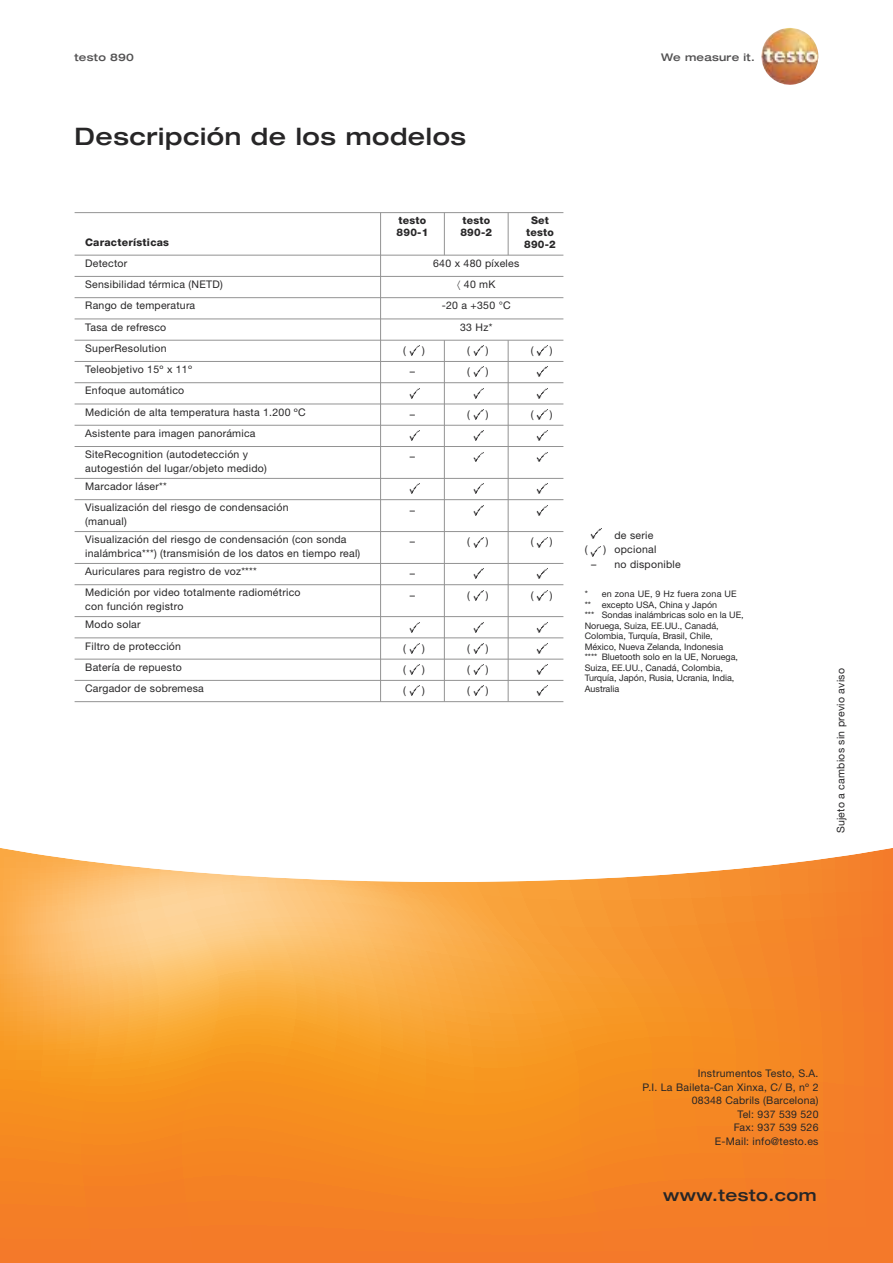
<style>
.page{position:relative;width:893px;height:1263px;background:#fff}
.page>*{position:absolute;margin:0;border:0;box-sizing:border-box;transform-origin:0 0}
.t1{font:500 expanded 24px "Helvetica Neue LT Com";letter-spacing:.025em;color:#272627}
.t2{font:500 expanded 16.5px "Helvetica Neue LT Com";letter-spacing:.025em;color:#272627}
.t3{font:10.5px/13.5px "Helvetica Neue LTW1 G";letter-spacing:.025em;color:#272627}
.t4{font:800 10.5px/12px "Helvetica Neue LTW1 G";letter-spacing:.025em;color:#272627}
.t5{font:500 expanded 10.5px "Helvetica Neue LT Com";letter-spacing:.025em;color:#525152}
.t6{font:9px/10.5px "Helvetica Neue LTW1 G";color:#272627}
.s1{font-family:"Arial Unicode MS"}
</style>
<div class="page">
<img style="left:761px;top:28px;width:57px;height:57px">
<svg style="left:0;top:848px;width:893px;height:415px;background:#f79a3e"></svg>
<hr style="left:444px;top:340px;width:1px;height:362px;background:#939393">
<hr style="left:508px;top:340px;width:1px;height:362px;background:#939393">
<hr style="left:380px;top:213px;width:1px;height:489px;background:#939393">
<hr style="left:75px;top:212px;width:488px;height:1px;background:#939393">
<hr style="left:75px;top:255px;width:488px;height:1px;background:#939393">
<hr style="left:75px;top:276px;width:488px;height:1px;background:#939393">
<hr style="left:75px;top:297px;width:488px;height:1px;background:#939393">
<hr style="left:75px;top:319px;width:488px;height:1px;background:#939393">
<hr style="left:75px;top:340px;width:488px;height:1px;background:#939393">
<hr style="left:75px;top:382px;width:488px;height:1px;background:#939393">
<hr style="left:75px;top:361px;width:488px;height:1px;background:#939393">
<hr style="left:75px;top:404px;width:488px;height:1px;background:#939393">
<hr style="left:75px;top:425px;width:488px;height:1px;background:#939393">
<hr style="left:75px;top:531px;width:488px;height:1px;background:#939393">
<hr style="left:75px;top:563px;width:488px;height:1px;background:#939393">
<hr style="left:75px;top:637px;width:488px;height:1px;background:#939393">
<hr style="left:75px;top:659px;width:488px;height:1px;background:#939393">
<hr style="left:75px;top:680px;width:488px;height:1px;background:#939393">
<hr style="left:75px;top:701px;width:488px;height:1px;background:#939393">
<hr style="left:508px;top:213px;width:1px;height:42px;background:#939393">
<hr style="left:444px;top:213px;width:1px;height:42px;background:#939393">
<svg style="left:409px;top:346px;width:11px;height:10px"></svg>
<svg style="left:473px;top:346px;width:10px;height:10px"></svg>
<svg style="left:473px;top:367px;width:10px;height:10px"></svg>
<svg style="left:537px;top:346px;width:10px;height:10px"></svg>
<svg style="left:537px;top:367px;width:10px;height:10px"></svg>
<svg style="left:473px;top:388px;width:10px;height:10px"></svg>
<svg style="left:409px;top:388px;width:11px;height:10px"></svg>
<svg style="left:537px;top:388px;width:10px;height:10px"></svg>
<hr style="left:75px;top:446px;width:488px;height:1px;background:#939393">
<hr style="left:75px;top:478px;width:488px;height:1px;background:#939393">
<svg style="left:473px;top:431px;width:10px;height:10px"></svg>
<svg style="left:409px;top:431px;width:11px;height:10px"></svg>
<svg style="left:537px;top:431px;width:10px;height:10px"></svg>
<hr style="left:75px;top:499px;width:488px;height:1px;background:#939393">
<svg style="left:473px;top:484px;width:10px;height:10px"></svg>
<svg style="left:409px;top:484px;width:11px;height:10px"></svg>
<svg style="left:537px;top:484px;width:10px;height:10px"></svg>
<svg style="left:473px;top:452px;width:10px;height:10px"></svg>
<svg style="left:537px;top:452px;width:10px;height:10px"></svg>
<svg style="left:473px;top:505px;width:10px;height:10px"></svg>
<svg style="left:537px;top:505px;width:10px;height:10px"></svg>
<svg style="left:473px;top:537px;width:10px;height:10px"></svg>
<svg style="left:537px;top:537px;width:10px;height:10px"></svg>
<svg style="left:409px;top:622px;width:11px;height:10px"></svg>
<svg style="left:409px;top:643px;width:11px;height:10px"></svg>
<svg style="left:473px;top:622px;width:10px;height:10px"></svg>
<svg style="left:473px;top:643px;width:10px;height:10px"></svg>
<svg style="left:409px;top:665px;width:11px;height:9px"></svg>
<svg style="left:473px;top:665px;width:10px;height:9px"></svg>
<svg style="left:409px;top:686px;width:11px;height:10px"></svg>
<svg style="left:473px;top:686px;width:10px;height:10px"></svg>
<svg style="left:537px;top:622px;width:10px;height:10px"></svg>
<svg style="left:537px;top:643px;width:10px;height:10px"></svg>
<svg style="left:537px;top:665px;width:10px;height:9px"></svg>
<svg style="left:537px;top:686px;width:10px;height:10px"></svg>
<svg style="left:473px;top:409px;width:10px;height:10px"></svg>
<svg style="left:537px;top:409px;width:10px;height:10px"></svg>
<hr style="left:75px;top:584px;width:488px;height:1px;background:#939393">
<svg style="left:473px;top:569px;width:10px;height:10px"></svg>
<svg style="left:537px;top:569px;width:10px;height:10px"></svg>
<hr style="left:75px;top:616px;width:488px;height:1px;background:#939393">
<svg style="left:473px;top:590px;width:10px;height:10px"></svg>
<svg style="left:537px;top:590px;width:10px;height:10px"></svg>
<svg style="left:591px;top:528px;width:10px;height:10px"></svg>
<svg style="left:590px;top:546px;width:10px;height:10px"></svg>
<p class="t5" style="left:74px;top:53px;width:61px">testo 890</p>
<p class="t5" style="left:661px;top:53px;width:95px">We measure it.</p>
<h1 class="t1" style="left:74px;top:128px;width:393px">Descripción de los modelos</h1>
<p class="t4" style="left:85px;top:237px;width:85px">Características</p>
<p class="t3" style="left:85px;top:257px;width:44px">Detector</p>
<p class="t4" style="left:397px;top:216px;width:33px">testo<br>890-1</p>
<p class="t4" style="left:460px;top:216px;width:33px">testo<br>890-2</p>
<p class="t4" style="left:524px;top:216px;width:33px;text-align:center">Set testo<br>890-2</p>
<p class="t3" style="left:433px;top:257px;width:88px">640 x 480 píxeles</p>
<p class="t3" style="left:85px;top:279px;width:139px">Sensibilidad térmica (NETD)</p>
<p class="t3" style="left:457px;top:279px;width:40px"><span class="s1">〈</span> 40 mK</p>
<p class="t3" style="left:85px;top:300px;width:111px">Rango de temperatura</p>
<p class="t3" style="left:442px;top:300px;width:70px">-20 a +350 °C</p>
<p class="t3" style="left:85px;top:321px;width:83px">Tasa de refresco</p>
<p class="t3" style="left:460px;top:321px;width:34px">33 Hz*</p>
<p class="t3" style="left:85px;top:364px;width:108px">Teleobjetivo 15º x 11º</p>
<p class="t3" style="left:85px;top:342px;width:83px">SuperResolution</p>
<p class="t3" style="left:85px;top:381px;width:222px;line-height:21.3px">Enfoque automático<br>Medición de alta temperatura hasta 1.200 ºC</p>
<p class="t3" style="left:467px;top:345px;width:4px">(</p>
<p class="t3" style="left:486px;top:345px;width:4px">)</p>
<p class="t3" style="left:531px;top:345px;width:4px">(</p>
<p class="t3" style="left:550px;top:345px;width:4px">)</p>
<p class="t3" style="left:403px;top:345px;width:4px">(</p>
<p class="t3" style="left:422px;top:345px;width:4px">)</p>
<p class="t3" style="left:410px;top:366px;width:7px">–</p>
<p class="t3" style="left:467px;top:366px;width:4px">(</p>
<p class="t3" style="left:486px;top:366px;width:4px">)</p>
<p class="t3" style="left:410px;top:408px;width:7px">–</p>
<p class="t3" style="left:467px;top:408px;width:4px">(</p>
<p class="t3" style="left:486px;top:408px;width:4px">)</p>
<p class="t3" style="left:531px;top:408px;width:4px">(</p>
<p class="t3" style="left:550px;top:408px;width:4px">)</p>
<p class="t3" style="left:85px;top:424px;width:172px;line-height:21.3px">Asistente para imagen panorámica<br>SiteRecognition (autodetección y</p>
<p class="t3" style="left:85px;top:460px;width:183px;line-height:18.5px">autogestión del lugar/objeto medido)<br>Marcador láser**</p>
<p class="t3" style="left:85px;top:502px;width:205px">Visualización del riesgo de condensación (manual)</p>
<p class="t3" style="left:85px;top:534px;width:277px">Visualización del riesgo de condensación (con sonda inalámbrica***) (transmisión de los datos en tiempo real)</p>
<p class="t3" style="left:410px;top:451px;width:7px">–</p>
<p class="t3" style="left:410px;top:504px;width:7px">–</p>
<p class="t3" style="left:410px;top:536px;width:7px">–</p>
<p class="t3" style="left:85px;top:566px;width:173px">Auriculares para registro de voz****</p>
<p class="t3" style="left:410px;top:568px;width:7px">–</p>
<p class="t3" style="left:85px;top:587px;width:217px">Medición por video totalmente radiométrico con función registro</p>
<p class="t3" style="left:410px;top:589px;width:7px">–</p>
<p class="t3" style="left:85px;top:615px;width:120px;line-height:21.3px">Modo solar<br>Filtro de protección<br>Batería de repuesto<br>Cargador de sobremesa</p>
<p class="t3" style="left:403px;top:642px;width:4px">(</p>
<p class="t3" style="left:422px;top:642px;width:4px">)</p>
<p class="t3" style="left:403px;top:663px;width:4px">(</p>
<p class="t3" style="left:422px;top:663px;width:4px">)</p>
<p class="t3" style="left:403px;top:685px;width:4px">(</p>
<p class="t3" style="left:422px;top:685px;width:4px">)</p>
<p class="t3" style="left:467px;top:536px;width:4px">(</p>
<p class="t3" style="left:486px;top:536px;width:4px">)</p>
<p class="t3" style="left:531px;top:536px;width:4px">(</p>
<p class="t3" style="left:550px;top:536px;width:4px">)</p>
<p class="t3" style="left:467px;top:589px;width:4px">(</p>
<p class="t3" style="left:486px;top:589px;width:4px">)</p>
<p class="t3" style="left:531px;top:589px;width:4px">(</p>
<p class="t3" style="left:550px;top:589px;width:4px">)</p>
<p class="t3" style="left:467px;top:642px;width:4px">(</p>
<p class="t3" style="left:486px;top:642px;width:4px">)</p>
<p class="t3" style="left:467px;top:663px;width:4px">(</p>
<p class="t3" style="left:486px;top:663px;width:4px">)</p>
<p class="t3" style="left:467px;top:685px;width:4px">(</p>
<p class="t3" style="left:486px;top:685px;width:4px">)</p>
<p class="t3" style="left:614px;top:529px;width:40px">de serie</p>
<p class="t3" style="left:585px;top:544px;width:4px">(</p>
<p class="t3" style="left:604px;top:544px;width:54px">) opcional</p>
<p class="t3" style="left:591px;top:559px;width:91px">– no disponible</p>
<p class="t6" style="left:585px;top:589px;width:161px">* en zona UE, 9 Hz fuera zona UE ** excepto USA, China y Japón<br>*** Sondas inalámbricas solo en la UE,<br>Noruega, Suiza, EE.UU., Canadá,<br>Colombia, Turquía, Brasil, Chile,<br>México, Nueva Zelanda, Indonesia<br>**** Bluetooth solo en la UE, Noruega,<br>Suiza, EE.UU., Canadá, Colombia,<br>Turquía, Japón, Rusia, Ucrania, India,<br>Australia</p>
<p class="t3" style="left:835px;top:833px;width:167px;rotate:-90deg">Sujeto a cambios sin previo aviso</p>
<p class="t3" style="left:642px;top:1067px;width:178px;text-align:right">Instrumentos Testo, S.A.<br>P.I. La Baileta-Can Xinxa, C/ B, nº 2<br>08348 Cabrils (Barcelona)<br>Tel: 937 539 520<br>Fax: 937 539 526<br>E-Mail: info@testo.es</p>
<h2 class="t2" style="left:663px;top:1189px;width:155px">www.testo.com</h2>
</div>
